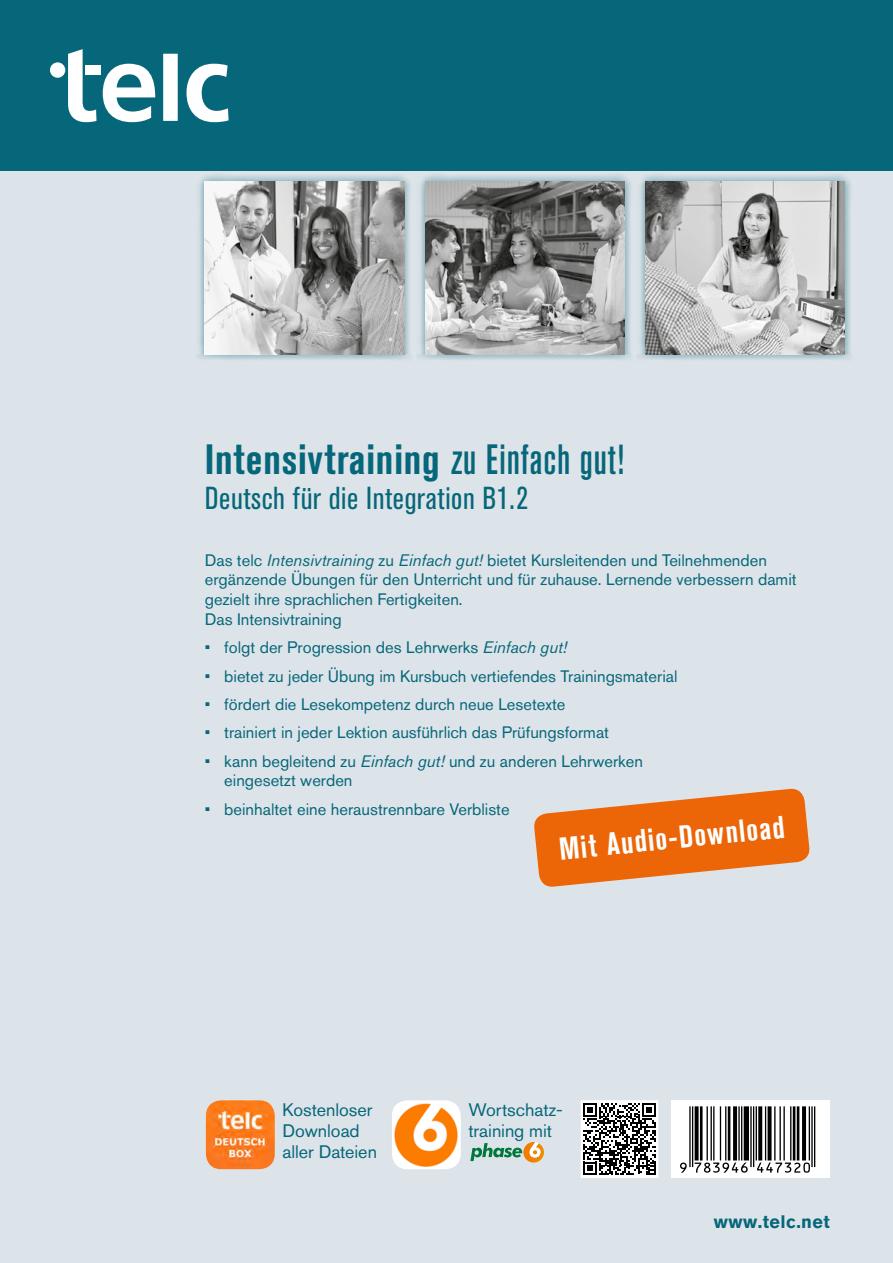
<style>
.page{position:relative;width:893px;height:1263px;background:#fff}
.page>*{position:absolute;margin:0;border:0;box-sizing:border-box;transform-origin:0 0}
.t1{font:700 condensed 42px "Akzidenz Grotesk Pro";letter-spacing:.02em;color:#07677a}
.t2{font:condensed 31.5px "Akzidenz Grotesk Pro";letter-spacing:.02em;color:#07677a}
.t3{font:700 condensed 31.5px "Akzidenz Grotesk Pro";color:#fff;scale:.93 1}
.t4{font:18px/21px "Akzidenz Grotesk Pro";color:#07677a}
.t5{font:700 18px "Akzidenz Grotesk Pro";letter-spacing:.025em;color:#07677a}
.t6{font:16.5px/19.8px "Akzidenz Grotesk Pro";color:#07677a}
.s1{font-weight:500}
.s2{font-style:italic}
</style>
<div class="page">
<div style="left:0;top:170px;width:893px;height:1093px;background:#dde4e9"></div>
<div style="left:671px;top:1100px;width:159px;height:78px;background:#fff"></div>
<div style="left:0;top:0;width:893px;height:170px;background:#07677a"></div>
<svg style="left:68px;top:49px;width:28px;height:73px"></svg>
<svg style="left:103px;top:64px;width:52px;height:58px"></svg>
<div style="left:163px;top:54px;width:15px;height:67px;background:#fff"></div>
<svg style="left:186px;top:64px;width:43px;height:58px"></svg>
<div style="left:50px;top:62px;width:15px;height:16px;background:#fff;border-radius:50%"></div>
<div style="left:86px;top:66px;width:15px;height:9px;background:#fff"></div>
<img style="left:206px;top:1100px;width:69px;height:69px">
<img style="left:392px;top:1100px;width:69px;height:69px">
<svg style="left:470px;top:1142px;width:74px;height:20px"></svg>
<div style="left:581px;top:1101px;width:77px;height:76px;background:#fff"></div>
<svg style="left:583px;top:1103px;width:73px;height:72px"></svg>
<div style="left:581px;top:1100px;width:77px;height:78px;border:1px solid #fff"></div>
<svg style="left:534px;top:788px;width:276px;height:99px"></svg>
<div style="left:416px;top:173px;width:216px;height:190px;background:#07677a;opacity:.65"></div>
<img style="left:425px;top:182px;width:199px;height:172px">
<div style="left:636px;top:173px;width:216px;height:190px;background:#07677a;opacity:.65"></div>
<img style="left:645px;top:182px;width:199px;height:172px">
<div style="left:196px;top:173px;width:216px;height:190px;background:#07677a;opacity:.65"></div>
<img style="left:205px;top:182px;width:199px;height:172px">
<svg style="left:680px;top:1106px;width:135px;height:67px"></svg>
<h1 class="t1" style="left:205px;top:433px;width:421px">Intensivtraining <span class="s1">zu Einfach gut!</span></h1>
<h2 class="t2" style="left:205px;top:477px;width:325px">Deutsch für die Integration B1.2</h2>
<p class="t6" style="left:205px;top:550px;width:593px">Das telc <span class="s2">Intensivtraining</span> zu <span class="s2">Einfach gut!</span> bietet Kursleitenden und Teilnehmenden ergänzende Übungen für den Unterricht und für zuhause. Lernende verbessern damit gezielt ihre sprachlichen Fertigkeiten.<br>Das Intensivtraining</p>
<p class="t6" style="left:205px;top:637px;width:364px">• folgt der Progression des Lehrwerks <span class="s2">Einfach gut!</span></p>
<p class="t6" style="left:205px;top:666px;width:474px">• bietet zu jeder Übung im Kursbuch vertiefendes Trainingsmaterial</p>
<p class="t6" style="left:205px;top:694px;width:362px">• fördert die Lesekompetenz durch neue Lesetexte</p>
<p class="t6" style="left:205px;top:722px;width:406px">• trainiert in jeder Lektion ausführlich das Prüfungsformat</p>
<p class="t6" style="left:224px;top:751px;width:420px;text-indent:-20px">• kann begleitend zu <span class="s2">Einfach gut!</span> und zu anderen Lehrwerken eingesetzt werden</p>
<p class="t6" style="left:205px;top:799px;width:306px">• beinhaltet eine heraustrennbare Verbliste</p>
<h2 class="t3" style="left:557px;top:829px;width:245px;rotate:-6deg">Mit Audio-Download</h2>
<p class="t4" style="left:282px;top:1099px;width:96px">Kostenloser<br>Download aller Dateien</p>
<p class="t4" style="left:468px;top:1099px;width:96px">Wortschatz&shy;training mit</p>
<p class="t5" style="left:714px;top:1209px;width:118px">www.telc.net</p>
</div>
